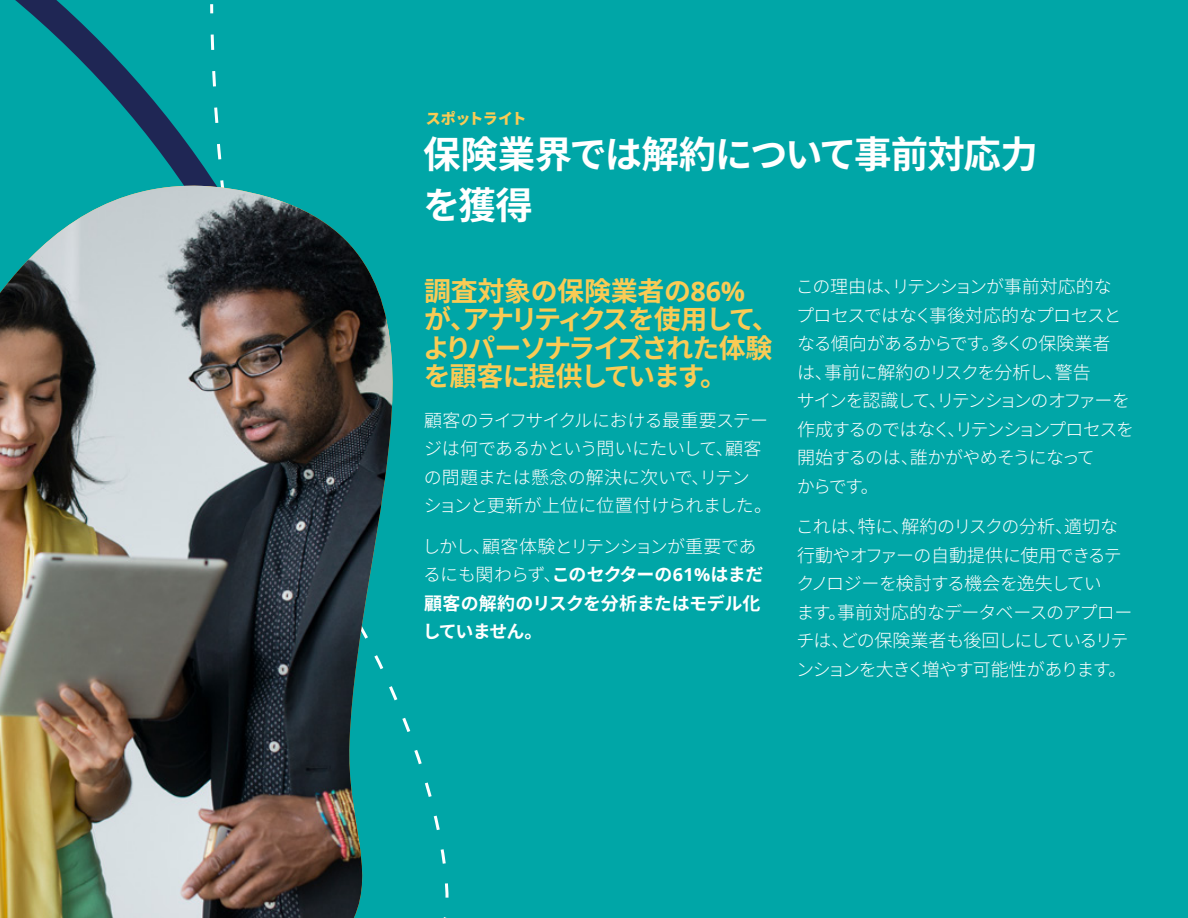
<style>
.page{position:relative;width:1188px;height:918px;background:#00a6a7}
.page>*{position:absolute;margin:0;border:0;box-sizing:border-box;transform-origin:0 0}
.t1{font:700 37.5px/51px "Noto Sans CJ Kjp";letter-spacing:-.03em;color:#fff}
.t2{font:700 27px/28.5px "Noto Sans CJ Kjp";letter-spacing:-.055em;color:#f9cb55}
.t3{font:300 18px/28.5px "Noto Sans CJ Kjp";letter-spacing:-.05em;color:#fff}
.t4{font:300 18px/28.5px "Noto Sans CJ Kjp";letter-spacing:-.025em;color:#fff}
.t5{font:700 18px/28.5px "Noto Sans CJ Kjp";letter-spacing:-.03em;color:#fff}
.t6{font:900 15px "Noto Sans CJ Kjp";letter-spacing:-.035em;color:#f9cb55}
.s1{font-family:"Open Sans"}
.s2{font-weight:300}
</style>
<div class="page">
<svg style="left:15px;top:0;width:173px;height:144px"></svg>
<svg style="left:154px;top:144px;width:295px;height:774px"></svg>
<img style="left:0;top:186px;width:394px;height:732px">
<p class="t6" style="left:426px;top:110px;width:102px">スポットライト</p>
<h1 class="t1" style="left:423px;top:129px;width:616px">保険業界では解約について事前対応力を獲得</h1>
<h2 class="t2" style="left:423px;top:277px;width:357px">調査対象の保険業者の<span class="s1">86%<br></span>が、アナリティクスを使用して、よりパーソナライズされた体験を顧客に提供しています。</h2>
<p class="t4" style="left:424px;top:406px;width:350px">顧客のライフサイクルにおける最重要ステージは何であるかという問いにたいして、顧客の問題または懸念の解決に次いで、リテンションと更新が上位に位置付けられました。</p>
<p class="t5" style="left:423px;top:532px;width:342px"><span class="s2">しかし、顧客体験とリテンションが重要であるにも関わらず、</span>このセクターの<span class="s1">61%</span>はまだ顧客の解約のリスクを分析またはモデル化していません。</p>
<p class="t3" style="left:796px;top:273px;width:340px">この理由は、リテンションが事前対応的な<br>プロセスではなく事後対応的なプロセスとなる傾向があるからです。多くの保険業者<br>は、事前に解約のリスクを分析し、警告<br>サインを認識して、リテンションのオファーを作成するのではなく、リテンションプロセスを開始するのは、誰かがやめそうになって<br>からです。</p>
<p class="t3" style="left:796px;top:513px;width:338px">これは、特に、解約のリスクの分析、適切な行動やオファーの自動提供に使用できるテクノロジーを検討する機会を逸失してい<br>ます。事前対応的なデータベースのアプローチは、どの保険業者も後回しにしているリテンションを大きく増やす可能性があります。</p>
</div>
